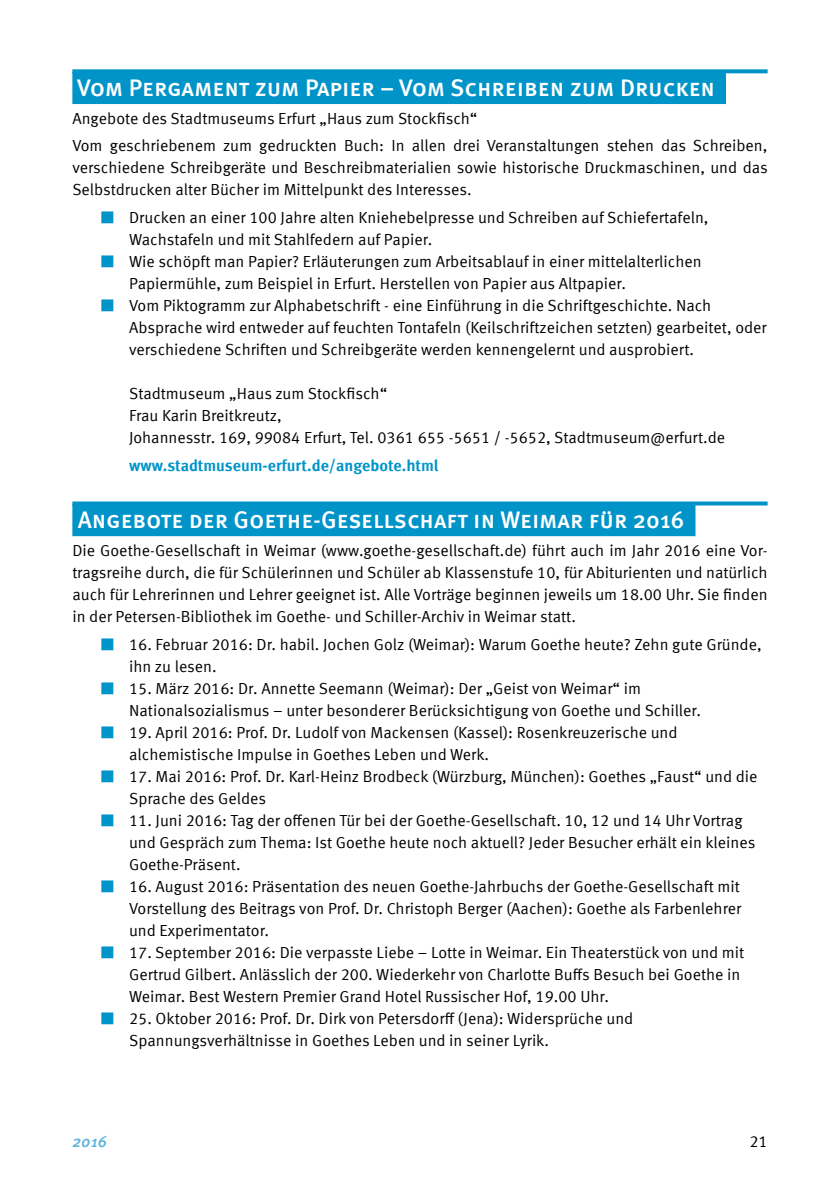
<style>
.page{position:relative;width:840px;height:1191px;background:#fff}
.page>*{position:absolute;margin:0;border:0;box-sizing:border-box;transform-origin:0 0}
.Überschrift_2{font:500 24px "Meta Sc Offc Pro";color:#fff}
.Kontakt{font:16px/22px "Meta Offc Pro Norm";color:#000}
.Kontakt-2{font:700 16px "Meta Offc Pro";color:#0094c9}
.t1{font:italic 500 16px "Meta Sc Offc Pro";color:#5bb4da}
.s1{color:#0094c9}
</style>
<div class="page">
<svg style="left:72px;top:69px;width:695px;height:4px;background:#1c9fce"></svg>
<div style="left:72px;top:72px;width:653px;height:32px;background:#0094c9"></div>
<svg style="left:72px;top:501px;width:695px;height:4px;background:#29a5d1"></svg>
<div style="left:72px;top:504px;width:623px;height:32px;background:#0094c9"></div>
<p class="Überschrift_2" style="left:77px;top:69px;width:639px">Vom Pergament zum Papier – Vom Schreiben zum Drucken</p>
<p class="Kontakt" style="left:72px;top:106px;width:406px">Angebote des Stadtmuseums Erfurt „Haus zum Stockfisch“</p>
<p class="Kontakt" style="left:72px;top:134px;width:696px;text-align:justify">Vom geschriebenem zum gedruckten Buch: In allen drei Veranstaltungen stehen das Schreiben, verschiedene Schreibgeräte und Beschreibmaterialien sowie historische Druckmaschinen, und das Selbstdrucken alter Bücher im Mittelpunkt des Interesses.</p>
<p class="Kontakt" style="left:129px;top:205px;width:580px;text-indent:-28px"><span class="s1">■</span> Drucken an einer 100 Jahre alten Kniehebelpresse und Schreiben auf Schiefertafeln,<br>Wachstafeln und mit Stahlfedern auf Papier.</p>
<p class="Kontakt" style="left:129px;top:249px;width:573px;text-indent:-28px"><span class="s1">■</span> Wie schöpft man Papier? Erläuterungen zum Arbeitsablauf in einer mittelalterlichen<br>Papiermühle, zum Beispiel in Erfurt. Herstellen von Papier aus Altpapier.</p>
<p class="Kontakt" style="left:129px;top:293px;width:638px;text-indent:-28px"><span class="s1">■</span> Vom Piktogramm zur Alphabetschrift - eine Einführung in die Schriftgeschichte. Nach<br>Absprache wird entweder auf feuchten Tontafeln (Keilschriftzeichen setzten) gearbeitet, oder verschiedene Schriften und Schreibgeräte werden kennengelernt und ausprobiert.</p>
<p class="Kontakt" style="left:129px;top:381px;width:597px">Stadtmuseum „Haus zum Stockfisch“<br>Frau Karin Breitkreutz,<br>Johannesstr. 169, 99084 Erfurt, Tel. 0361 655 -5651 / -5652, Stadtmuseum@erfurt.de</p>
<p class="Kontakt-2" style="left:129px;top:453px;width:310px">www.stadtmuseum-erfurt.de/angebote.html</p>
<p class="Überschrift_2" style="left:78px;top:501px;width:608px">Angebote der Goethe-Gesellschaft in Weimar für 2016</p>
<p class="Kontakt" style="left:72px;top:538px;width:696px;text-align:justify">Die Goethe-Gesellschaft in Weimar (www.goethe-gesellschaft.de) führt auch im Jahr 2016 eine Vor&shy;tragsreihe durch, die für Schülerinnen und Schüler ab Klassenstufe 10, für Abiturienten und natürlich auch für Lehrerinnen und Lehrer geeignet ist. Alle Vorträge beginnen jeweils um 18.00 Uhr. Sie finden in der Petersen-Bibliothek im Goethe- und Schiller-Archiv in Weimar statt.</p>
<p class="Kontakt" style="left:129px;top:632px;width:633px;text-indent:-28px"><span class="s1">■</span> 16. Februar 2016: Dr. habil. Jochen Golz (Weimar): Warum Goethe heute? Zehn gute Gründe, ihn zu lesen.</p>
<p class="Kontakt" style="left:129px;top:676px;width:573px;text-indent:-28px"><span class="s1">■</span> 15. März 2016: Dr. Annette Seemann (Weimar): Der „Geist von Weimar“ im<br>Nationalsozialismus – unter besonderer Berücksichtigung von Goethe und Schiller.</p>
<p class="Kontakt" style="left:129px;top:720px;width:549px;text-indent:-28px"><span class="s1">■</span> 19. April 2016: Prof. Dr. Ludolf von Mackensen (Kassel): Rosenkreuzerische und alchemistische Impulse in Goethes Leben und Werk.</p>
<p class="Kontakt" style="left:129px;top:764px;width:629px;text-indent:-28px"><span class="s1">■</span> 17. Mai 2016: Prof. Dr. Karl-Heinz Brodbeck (Würzburg, München): Goethes „Faust“ und die<br>Sprache des Geldes</p>
<p class="Kontakt" style="left:129px;top:808px;width:627px;text-indent:-28px"><span class="s1">■</span> 11. Juni 2016: Tag der offenen Tür bei der Goethe-Gesellschaft. 10, 12 und 14 Uhr Vortrag und Gespräch zum Thema: Ist Goethe heute noch aktuell? Jeder Besucher erhält ein kleines<br>Goethe-Präsent.</p>
<p class="Kontakt" style="left:129px;top:874px;width:613px;text-align:justify;text-indent:-28px"><span class="s1">■</span> 16. August 2016: Präsentation des neuen Goethe-Jahrbuchs der Goethe-Gesellschaft mit Vorstellung des Beitrags von Prof. Dr. Christoph Berger (Aachen): Goethe als Farbenlehrer und Experimentator.</p>
<p class="Kontakt" style="left:129px;top:940px;width:616px;text-indent:-28px"><span class="s1">■</span> 17. September 2016: Die verpasste Liebe – Lotte in Weimar. Ein Theaterstück von und mit<br>Gertrud Gilbert. Anlässlich der 200. Wiederkehr von Charlotte Buffs Besuch bei Goethe in<br>Weimar. Best Western Premier Grand Hotel Russischer Hof, 19.00 Uhr.</p>
<p class="Kontakt" style="left:129px;top:1006px;width:505px;text-indent:-28px"><span class="s1">■</span> 25. Oktober 2016: Prof. Dr. Dirk von Petersdorff (Jena): Widersprüche und<br>Spannungsverhältnisse in Goethes Leben und in seiner Lyrik.</p>
<p class="t1" style="left:72px;top:1129px;width:36px">2016</p>
<p class="Kontakt" style="left:749px;top:1129px;width:20px">21</p>
</div>
